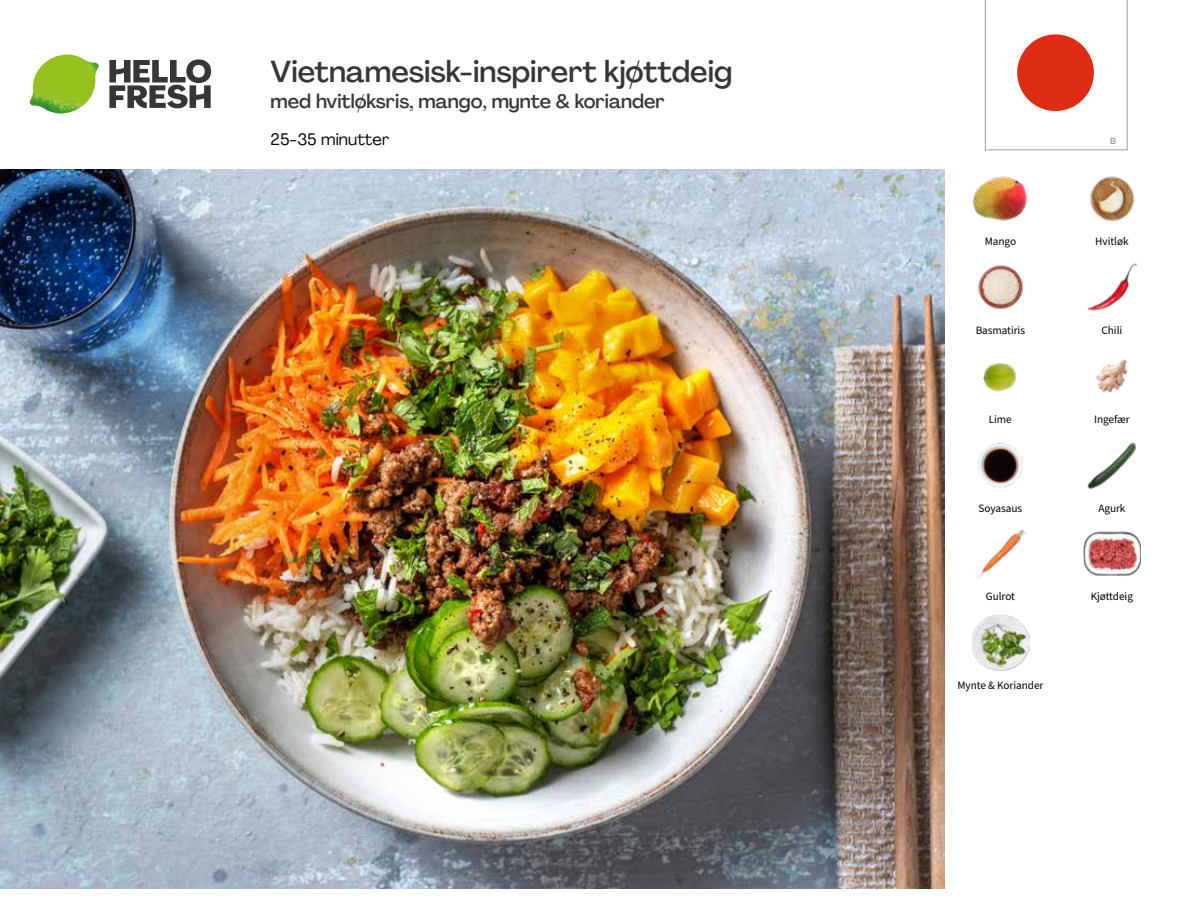
<style>
.page{position:relative;width:1188px;height:918px;background:#fff}
.page>*{position:absolute;margin:0;border:0;box-sizing:border-box;transform-origin:0 0}
.t1{font:500 30px "Agrandir";color:#373636}
.t2{font:500 19.5px "Agrandir";color:#373636}
.t3{font:16.5px "Agrandir";letter-spacing:.005em;color:#000}
.t4{font:11.25px "Source Sans Pro";letter-spacing:-.005em;color:#000}
.t5{font:500 9px "Gotham";color:#9d9d9c}
</style>
<div class="page">
<svg style="left:109px;top:59px;width:102px;height:49px"></svg>
<img style="left:30px;top:55px;width:69px;height:59px">
<img style="left:0;top:170px;width:945px;height:718px">
<svg style="left:985px;top:0;width:142px;height:150px"></svg>
<img style="left:983px;top:363px;width:33px;height:29px">
<img style="left:978px;top:265px;width:46px;height:45px">
<img style="left:1087px;top:263px;width:50px;height:48px">
<img style="left:1096px;top:359px;width:32px;height:34px">
<img style="left:1087px;top:442px;width:49px;height:47px">
<img style="left:972px;top:614px;width:57px;height:57px">
<img style="left:978px;top:443px;width:45px;height:45px">
<img style="left:977px;top:530px;width:49px;height:49px">
<img style="left:1083px;top:531px;width:58px;height:45px">
<img style="left:1090px;top:176px;width:44px;height:46px">
<img style="left:973px;top:176px;width:54px;height:45px">
<h1 class="t1" style="left:271px;top:53px;width:463px">Vietnamesisk-inspirert kjøttdeig</h1>
<h2 class="t2" style="left:271px;top:89px;width:396px">med hvitløksris, mango, mynte &amp; koriander</h2>
<h3 class="t3" style="left:271px;top:129px;width:120px">25-35 minutter</h3>
<p class="t5" style="left:1110px;top:135px;width:8px">B</p>
<p class="t4" style="left:985px;top:234px;width:33px">Mango</p>
<p class="t4" style="left:1095px;top:234px;width:35px">Hvitløk</p>
<p class="t4" style="left:976px;top:323px;width:51px">Basmatiris</p>
<p class="t4" style="left:1102px;top:323px;width:22px">Chili</p>
<p class="t4" style="left:989px;top:412px;width:24px">Lime</p>
<p class="t4" style="left:1094px;top:412px;width:37px">Ingefær</p>
<p class="t4" style="left:979px;top:500px;width:45px">Soyasaus</p>
<p class="t4" style="left:1098px;top:500px;width:29px">Agurk</p>
<p class="t4" style="left:986px;top:589px;width:31px">Gulrot</p>
<p class="t4" style="left:1091px;top:589px;width:44px">Kjøttdeig</p>
<p class="t4" style="left:957px;top:678px;width:87px">Mynte &amp; Koriander</p>
</div>
